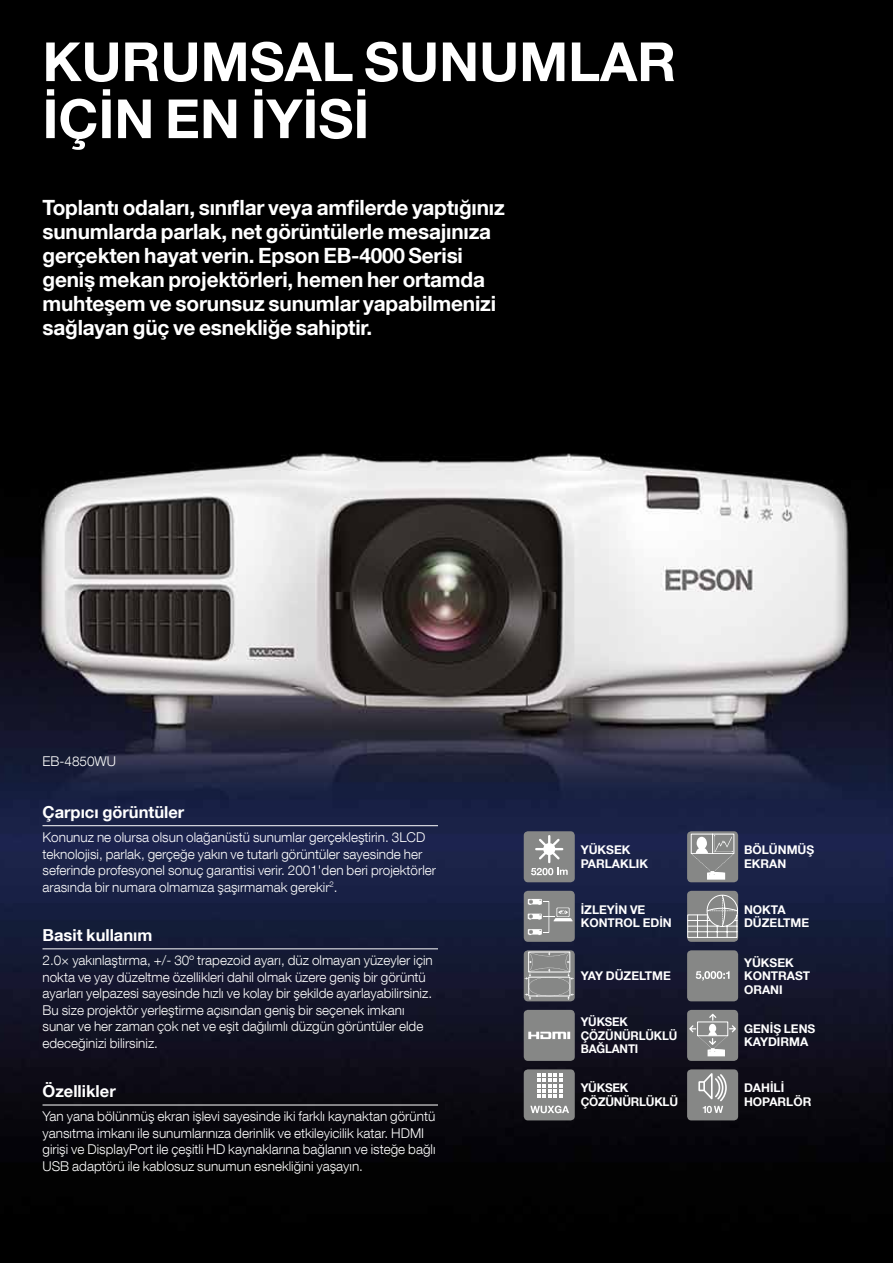
<style>
.page{position:relative;width:893px;height:1263px;background:#fff}
.page>*{position:absolute;margin:0;border:0;box-sizing:border-box;transform-origin:0 0}
.t1{font:700 54px/57px "Helvetica Neue LT Com";color:#fff}
.t2{font:700 21px/24px "Helvetica Neue LT Com";letter-spacing:-.01em;color:#fff}
.t3{font:700 16.5px "Helvetica Neue LT Com";color:#fff}
.t4{font:300 13.5px/16.5px "Helvetica Neue LT Com";color:#fff}
.t5{font:700 12px/13.5px "Helvetica Neue LT Com";color:#fff}
.t6{font:700 12px/13.5px "Helvetica Neue LT Com";color:#fff;scale:.96 1}
.t7{font:700 12px/13.5px "Helvetica Neue LT Com";letter-spacing:-.02em;color:#fff}
</style>
<div class="page">
<img style="left:0;top:0;width:893px;height:1263px">
<div style="left:524px;top:831px;width:51px;height:51px;background:#868786;border-radius:4px"></div>
<svg style="left:531px;top:835px;width:37px;height:40px"></svg>
<svg style="left:687px;top:831px;width:51px;height:51px"></svg>
<svg style="left:691px;top:834px;width:43px;height:46px"></svg>
<div style="left:524px;top:891px;width:51px;height:51px;background:#868786;border-radius:4px"></div>
<hr style="left:548px;top:901px;width:1px;height:31px;background:#fff">
<svg style="left:528px;top:899px;width:45px;height:22px"></svg>
<svg style="left:528px;top:929px;width:20px;height:6px"></svg>
<div style="left:687px;top:891px;width:51px;height:51px;background:#868786;border-radius:4px"></div>
<svg style="left:687px;top:894px;width:51px;height:44px"></svg>
<svg style="left:524px;top:950px;width:51px;height:51px"></svg>
<svg style="left:525px;top:952px;width:49px;height:48px;background:#959695"></svg>
<div style="left:687px;top:950px;width:51px;height:51px;background:#868786;border-radius:4px"></div>
<svg style="left:696px;top:971px;width:33px;height:9px"></svg>
<div style="left:524px;top:1010px;width:51px;height:51px;background:#868786;border-radius:4px"></div>
<svg style="left:528px;top:1032px;width:42px;height:7px"></svg>
<div style="left:687px;top:1010px;width:51px;height:51px;background:#868786;border-radius:4px"></div>
<svg style="left:689px;top:1014px;width:47px;height:42px"></svg>
<div style="left:524px;top:1069px;width:51px;height:51px;background:#868786;border-radius:4px"></div>
<svg style="left:537px;top:1073px;width:25px;height:25px"></svg>
<svg style="left:530px;top:1105px;width:39px;height:8px"></svg>
<div style="left:687px;top:1069px;width:51px;height:51px;background:#868786;border-radius:4px"></div>
<svg style="left:698px;top:1073px;width:29px;height:40px"></svg>
<hr style="left:43px;top:825px;width:395px;height:1px;background:#fff">
<hr style="left:43px;top:948px;width:395px;height:1px;background:#fff">
<hr style="left:43px;top:1104px;width:395px;height:1px;background:#fff">
<h1 class="t1" style="left:43px;top:32px;width:635px">KURUMSAL SUNUMLAR<br>İÇİN EN İYİSİ</h1>
<p class="t2" style="left:43px;top:195px;width:464px">Toplantı odaları, sınıflar veya amfilerde yaptığınız sunumlarda parlak, net görüntülerle mesajınıza gerçekten hayat verin. Epson EB‑4000 Serisi geniş mekan projektörleri, hemen her ortamda muhteşem ve sorunsuz sunumlar yapabilmenizi sağlayan güç ve esnekliğe sahiptir.</p>
<p class="t4" style="left:43px;top:752px;width:75px">EB-4850WU</p>
<p class="t3" style="left:43px;top:802px;width:143px">Çarpıcı görüntüler</p>
<p class="t4" style="left:43px;top:829px;width:395px">Konunuz ne olursa olsun olağanüstü sunumlar gerçekleştirin. 3LCD teknolojisi, parlak, gerçeğe yakın ve tutarlı görüntüler sayesinde her seferinde profesyonel sonuç garantisi verir. 2001'den beri projektörler arasında bir numara olmamıza şaşırmamak gerekir<sup>2</sup>.</p>
<p class="t3" style="left:43px;top:925px;width:111px">Basit kullanım</p>
<p class="t4" style="left:43px;top:952px;width:392px">2.0× yakınlaştırma, +/- 30º trapezoid ayarı, düz olmayan yüzeyler için nokta ve yay düzeltme özellikleri dahil olmak üzere geniş bir görüntü ayarları yelpazesi sayesinde hızlı ve kolay bir şekilde ayarlayabilirsiniz.<br>Bu size projektör yerleştirme açısından geniş bir seçenek imkanı sunar ve her zaman çok net ve eşit dağılımlı düzgün görüntüler elde edeceğinizi bilirsiniz.</p>
<p class="t3" style="left:43px;top:1081px;width:75px">Özellikler</p>
<p class="t4" style="left:43px;top:1108px;width:395px">Yan yana bölünmüş ekran işlevi sayesinde iki farklı kaynaktan görüntü yansıtma imkanı ile sunumlarınıza derinlik ve etkileyicilik katar. HDMI girişi ve DisplayPort ile çeşitli HD kaynaklarına bağlanın ve isteğe bağlı USB adaptörü ile kablosuz sunumun esnekliğini yaşayın.</p>
<p class="t5" style="left:581px;top:843px;width:69px">YÜKSEK<br>PARLAKLIK</p>
<p class="t5" style="left:744px;top:843px;width:72px">BÖLÜNMÜŞ<br>EKRAN</p>
<p class="t5" style="left:581px;top:902px;width:93px">İZLEYİN VE<br>KONTROL EDİN</p>
<p class="t5" style="left:744px;top:902px;width:67px">NOKTA<br>DÜZELTME</p>
<p class="t5" style="left:581px;top:969px;width:92px">YAY DÜZELTME</p>
<p class="t5" style="left:744px;top:955px;width:68px">YÜKSEK<br>KONTRAST<br>ORANI</p>
<p class="t6" style="left:581px;top:1015px;width:102px">YÜKSEK<br>ÇÖZÜNÜRLÜKLÜ<br>BAĞLANTI</p>
<p class="t5" style="left:744px;top:1021px;width:73px">GENİŞ LENS<br>KAYDIRMA</p>
<p class="t7" style="left:581px;top:1081px;width:99px">YÜKSEK<br>ÇÖZÜNÜRLÜKLÜ</p>
<p class="t5" style="left:744px;top:1081px;width:69px">DAHİLİ<br>HOPARLÖR</p>
</div>
